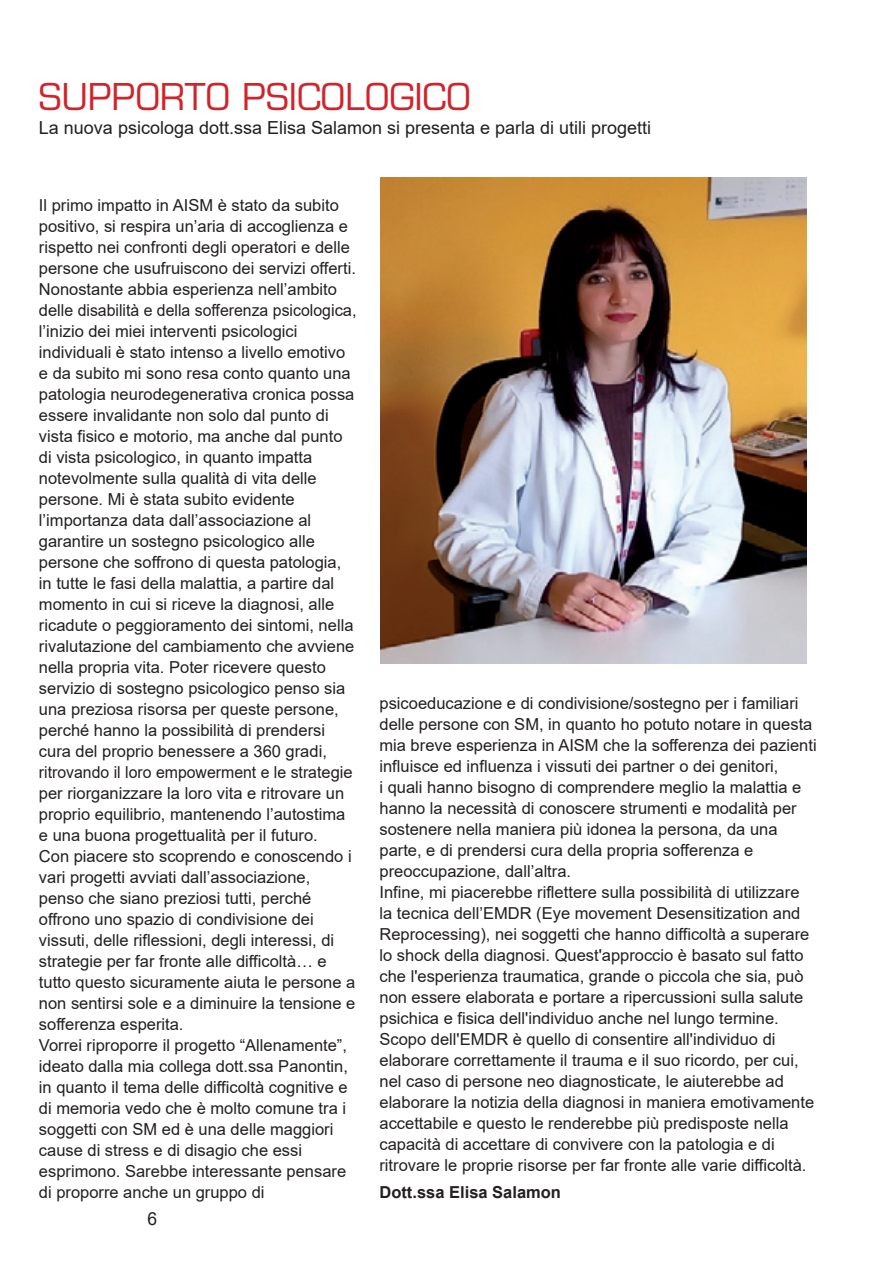
<style>
.page{position:relative;width:893px;height:1263px;background:#fff}
.page>*{position:absolute;margin:0;border:0;box-sizing:border-box;transform-origin:0 0}
.t1{font:36px "Eurostile LT Std";color:#d1232a}
.t2{font:18px "Arial";color:#231f20}
.t3{font:16.5px/21px "Arial";color:#231f20}
.t4{font:700 16.5px "Arial";color:#231f20}
</style>
<div class="page">
<img style="left:380px;top:177px;width:426px;height:487px">
<p class="t1" style="left:39px;top:75px;width:433px">SUPPORTO PSICOLOGICO</p>
<p class="t2" style="left:39px;top:115px;width:614px">La nuova psicologa dott.ssa Elisa Salamon si presenta e parla di utili progetti</p>
<p class="t3" style="left:39px;top:194px;width:319px">Il primo impatto in AISM è stato da subito positivo, si respira un’aria di accoglienza e rispetto nei confronti degli operatori e delle persone che usufruiscono dei servizi offerti.<br>Nonostante abbia esperienza nell’ambito delle disabilità e della sofferenza psicologica, l’inizio dei miei interventi psicologici individuali è stato intenso a livello emotivo e da subito mi sono resa conto quanto una patologia neurodegenerativa cronica possa essere invalidante non solo dal punto di vista fisico e motorio, ma anche dal punto di vista psicologico, in quanto impatta notevolmente sulla qualità di vita delle persone. Mi è stata subito evidente l’importanza data dall’associazione al garantire un sostegno psicologico alle persone che soffrono di questa patologia, in tutte le fasi della malattia, a partire dal momento in cui si riceve la diagnosi, alle ricadute o peggioramento dei sintomi, nella rivalutazione del cambiamento che avviene nella propria vita. Poter ricevere questo servizio di sostegno psicologico penso sia una preziosa risorsa per queste persone, perché hanno la possibilità di prendersi cura del proprio benessere a 360 gradi, ritrovando il loro empowerment e le strategie per riorganizzare la loro vita e ritrovare un proprio equilibrio, mantenendo l’autostima e una buona progettualità per il futuro.<br>Con piacere sto scoprendo e conoscendo i vari progetti avviati dall’associazione, penso che siano preziosi tutti, perché offrono uno spazio di condivisione dei vissuti, delle riflessioni, degli interessi, di strategie per far fronte alle difficoltà… e tutto questo sicuramente aiuta le persone a non sentirsi sole e a diminuire la tensione e sofferenza esperita.<br>Vorrei riproporre il progetto “Allenamente”, ideato dalla mia collega dott.ssa Panontin, in quanto il tema delle difficoltà cognitive e di memoria vedo che è molto comune tra i soggetti con SM ed è una delle maggiori cause di stress e di disagio che essi esprimono. Sarebbe interessante pensare di proporre anche un gruppo di</p>
<p class="t2" style="left:148px;top:1206px;width:11px">6</p>
<p class="t3" style="left:379px;top:692px;width:439px">psicoeducazione e di condivisione/sostegno per i familiari delle persone con SM, in quanto ho potuto notare in questa mia breve esperienza in AISM che la sofferenza dei pazienti influisce ed influenza i vissuti dei partner o dei genitori,<br>i quali hanno bisogno di comprendere meglio la malattia e hanno la necessità di conoscere strumenti e modalità per sostenere nella maniera più idonea la persona, da una parte, e di prendersi cura della propria sofferenza e preoccupazione, dall’altra.<br>Infine, mi piacerebbe riflettere sulla possibilità di utilizzare<br>la tecnica dell’EMDR (Eye movement Desensitization and Reprocessing), nei soggetti che hanno difficoltà a superare lo shock della diagnosi. Quest'approccio è basato sul fatto che l'esperienza traumatica, grande o piccola che sia, può non essere elaborata e portare a ripercussioni sulla salute psichica e fisica dell'individuo anche nel lungo termine.<br>Scopo dell'EMDR è quello di consentire all'individuo di elaborare correttamente il trauma e il suo ricordo, per cui, nel caso di persone neo diagnosticate, le aiuterebbe ad elaborare la notizia della diagnosi in maniera emotivamente accettabile e questo le renderebbe più predisposte nella capacità di accettare di convivere con la patologia e di ritrovare le proprie risorse per far fronte alle varie difficoltà.</p>
<p class="t4" style="left:379px;top:1180px;width:183px">Dott.ssa Elisa Salamon</p>
</div>
